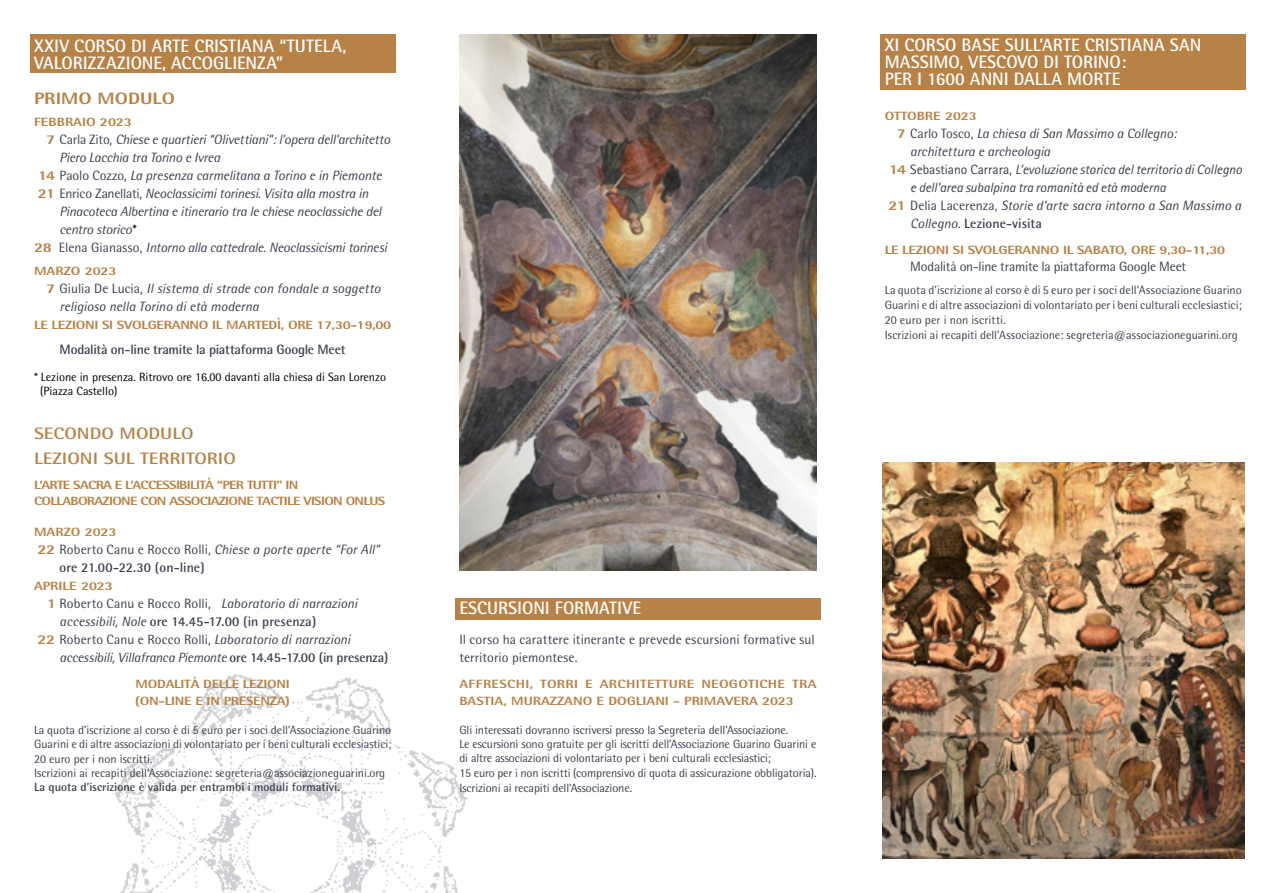
<style>
.page{position:relative;width:1276px;height:893px;background:#fff}
.page>*{position:absolute;margin:0;border:0;box-sizing:border-box;transform-origin:0 0}
.titolo_principale{font:700 18px/17.2px "Rotis Semi Sans";color:#fff}
.titolo_corso{font:700 18px/17.2px "Rotis Semi Sans";color:#fff}
.mese{font:700 16.5px "Rotis Semi Sans";color:#b88246;scale:1.2 1}
.mese-2{font:800 16.5px "Rotis Semi Sans";color:#b88246;scale:1.2 1}
.temi{font:italic 13.5px/18px "Rotis Semi Sans";letter-spacing:-.01em;color:#3a414e}
.temi-2{font:13.5px/18px "Rotis Semi Sans";color:#3a414e}
.temi-3{font:italic 13.5px/18px "Rotis Sans Serif";letter-spacing:-.005em;color:#3a414e}
.temi-4{font:700 13.5px "Rotis Semi Sans";letter-spacing:-.015em;color:#3a414e}
.note{font:12px/14.4px "Rotis Semi Sans";letter-spacing:-.01em;color:#3a414e;text-align:justify}
.temi_senza_rientro{font:12px/15px "Rotis Semi Sans";color:#3a414e;text-align:justify}
.temi-5{font:800 12px "Rotis Semi Sans";letter-spacing:-.02em;color:#b88246;scale:1.2 1}
.mese-3{font:800 12px/16.5px "Rotis Semi Sans";letter-spacing:-.05em;color:#b88246;scale:1.2 1}
.titolo_principale-2{font:800 12px/17.2px "Rotis Semi Sans";letter-spacing:.005em;color:#b88246;scale:1.2 1}
.note-2{font:12px/14.4px "Rotis Semi Sans";color:#000}
.titolo_principale-3{font:12px "Rotis Semi Sans";letter-spacing:-.01em;color:#3a414e}
.note-3{font:700 12px "Rotis Semi Sans";color:#3a414e}
.mese-4{font:800 12px "Rotis Semi Sans";letter-spacing:-.02em;color:#b88246;scale:1.2 1}
.mese-5{font:800 12px "Rotis Semi Sans";color:#b88246;scale:1.2 1}
.titolo_corso-2{font:800 12px "Rotis Semi Sans";color:#b88246;scale:1.2 1}
.temi-6{font:800 12px "Rotis Semi Sans";color:#b88246;scale:1.2 1}
.s1{font-weight:800;font-style:normal;color:#b88246}
.s2{font-style:normal}
.s3{color:#000}
.s4{font-weight:700;font-style:normal}
.s5{font-family:"Rotis Semi Sans";font-weight:800;font-style:normal;color:#b88246}
</style>
<div class="page">
<div style="left:880px;top:34px;width:366px;height:56px;background:#b88246"></div>
<img style="left:114px;top:673px;width:353px;height:220px">
<div style="left:30px;top:34px;width:365px;height:39px;background:#b88246"></div>
<div style="left:455px;top:598px;width:366px;height:22px;background:#b88246"></div>
<img style="left:459px;top:34px;width:357px;height:536px">
<img style="left:882px;top:463px;width:362px;height:396px">
<p class="titolo_principale" style="left:34px;top:37px;width:314px">XXIV CORSO DI ARTE CRISTIANA “TUTELA,<br>VALORIZZAZIONE, ACCOGLIENZA”</p>
<p class="mese-2" style="left:34px;top:88px;width:119px">PRIMO MODULO</p>
<p class="mese-5" style="left:34px;top:115px;width:83px">FEBBRAIO 2023</p>
<p class="temi" style="left:60px;top:131px;width:332px;text-indent:-13px"><span class="s1">7</span> <span class="s2">Carla Zito,</span> Chiese e quartieri “Olivettiani”: l’opera dell’architetto<br>Piero Lacchia tra Torino e Ivrea</p>
<p class="temi" style="left:38px;top:167px;width:345px"><span class="s1">14</span> <span class="s2">Paolo Cozzo,</span> La presenza carmelitana a Torino e in Piemonte</p>
<p class="temi" style="left:60px;top:185px;width:323px;text-indent:-22px"><span class="s1">21</span> <span class="s2">Enrico Zanellati,</span> Neoclassicimi torinesi. Visita alla mostra in<br>Pinacoteca Albertina e itinerario tra le chiese neoclassiche del centro storico<span class="s3">*</span></p>
<p class="temi" style="left:34px;top:239px;width:354px"><span class="s1">28</span> <span class="s2">Elena Gianasso,</span> Intorno alla cattedrale. Neoclassicismi torinesi</p>
<p class="mese-5" style="left:34px;top:263px;width:70px">MARZO 2023</p>
<p class="temi" style="left:60px;top:279px;width:322px;text-indent:-13px"><span class="s1">7</span> <span class="s2">Giulia De Lucia,</span> Il sistema di strade con fondale a soggetto religioso nella Torino di età moderna</p>
<p class="temi-5" style="left:34px;top:317px;width:299px">LE LEZIONI SI SVOLGERANNO IL MARTEDÌ, ORE 17,30-19,00</p>
<p class="temi-4" style="left:60px;top:341px;width:287px">Modalità on-line tramite la piattaforma Google Meet</p>
<p class="note-2" style="left:40px;top:369px;width:347px;text-indent:-6px">* Lezione in presenza. Ritrovo ore 16.00 davanti alla chiesa di San Lorenzo (Piazza Castello)</p>
<p class="mese" style="left:34px;top:423px;width:135px">SECONDO MODULO</p>
<p class="mese" style="left:34px;top:448px;width:170px">LEZIONI SUL TERRITORIO</p>
<p class="mese-3" style="left:34px;top:476px;width:294px">L’ARTE SACRA E L’ACCESSIBILITÀ “PER TUTTI” IN<br>COLLABORAZIONE CON ASSOCIAZIONE TACTILE VISION ONLUS</p>
<p class="mese-5" style="left:34px;top:524px;width:70px">MARZO 2023</p>
<p class="temi" style="left:60px;top:540px;width:321px;text-indent:-22px"><span class="s1">22</span> <span class="s2">Roberto Canu e Rocco Rolli,</span> Chiese a porte aperte “For All” <span class="s4">ore 21.00-22.30 (on-line)</span></p>
<p class="temi-6" style="left:34px;top:578px;width:67px">APRILE 2023</p>
<p class="temi" style="left:60px;top:594px;width:299px;text-indent:-12px"><span class="s1">1</span> <span class="s2">Roberto Canu e Rocco Rolli,</span> Laboratorio di narrazioni accessibili, Nole <span class="s4">ore 14.45-17.00 (in presenza)</span></p>
<p class="temi" style="left:60px;top:630px;width:330px;text-indent:-22px"><span class="s1">22</span> <span class="s2">Roberto Canu e Rocco Rolli,</span> Laboratorio di narrazioni accessibili, Villafranca Piemonte <span class="s4">ore 14.45-17.00 (in presenza)</span></p>
<p class="temi-5" style="left:136px;top:676px;width:130px">MODALITÀ DELLE LEZIONI</p>
<p class="temi-5" style="left:135px;top:693px;width:130px">(ON-LINE E IN PRESENZA)</p>
<p class="note" style="left:34px;top:722px;width:359px">La quota d’iscrizione al corso è di 5 euro per i soci dell’Associazione Guarino Guarini e di altre associazioni di volontariato per i beni culturali ecclesiastici; 20 euro per i non iscritti.</p>
<p class="note" style="left:34px;top:766px;width:353px">Iscrizioni ai recapiti dell’Associazione: segreteria@associazioneguarini.org</p>
<p class="note-3" style="left:34px;top:780px;width:307px">La quota d’iscrizione è valida per entrambi i moduli formativi.</p>
<p class="titolo_corso" style="left:884px;top:36px;width:318px">XI CORSO BASE SULL’ARTE CRISTIANA SAN<br>MASSIMO, VESCOVO DI TORINO:</p>
<p class="titolo_corso" style="left:884px;top:70px;width:237px">PER I 1600 ANNI DALLA MORTE</p>
<p class="titolo_corso-2" style="left:884px;top:109px;width:78px">OTTOBRE 2023</p>
<p class="temi" style="left:910px;top:125px;width:268px;text-indent:-13px"><span class="s1">7</span> <span class="s2">Carlo Tosco,</span> La chiesa di San Massimo a Collegno: architettura e archeologia</p>
<p class="temi-3" style="left:910px;top:161px;width:333px;text-indent:-21px"><span class="s5">14</span> <span class="s2">Sebastiano Carrara,</span> L’evoluzione storica del territorio di Collegno e dell’area subalpina tra romanità ed età moderna</p>
<p class="temi" style="left:910px;top:197px;width:333px;text-indent:-22px"><span class="s1">21</span> <span class="s2">Delia Lacerenza,</span> Storie d’arte sacra intorno a San Massimo a<br>Collegno. <span class="s4">Lezione-visita</span></p>
<p class="mese-4" style="left:884px;top:242px;width:285px">LE LEZIONI SI SVOLGERANNO IL SABATO, ORE 9,30-11,30</p>
<p class="temi-2" style="left:910px;top:258px;width:277px">Modalità on-line tramite la piattaforma Google Meet</p>
<p class="temi_senza_rientro" style="left:884px;top:282px;width:359px">La quota d’iscrizione al corso è di 5 euro per i soci dell’Associazione Guarino Guarini e di altre associazioni di volontariato per i beni culturali ecclesiastici; 20 euro per i non iscritti.</p>
<p class="temi_senza_rientro" style="left:884px;top:327px;width:355px">Iscrizioni ai recapiti dell’Associazione: segreteria@associazioneguarini.org</p>
<p class="titolo_principale" style="left:459px;top:599px;width:183px">ESCURSIONI FORMATIVE</p>
<p class="temi-2" style="left:459px;top:630px;width:357px">Il corso ha carattere itinerante e prevede escursioni formative sul territorio piemontese.</p>
<p class="titolo_principale-2" style="left:459px;top:675px;width:299px">AFFRESCHI, TORRI E ARCHITETTURE NEOGOTICHE TRA<br>BASTIA, MURAZZANO E DOGLIANI - PRIMAVERA 2023</p>
<p class="titolo_principale-3" style="left:459px;top:722px;width:330px">Gli interessati dovranno iscriversi presso la Segreteria dell’Associazione.</p>
<p class="note" style="left:459px;top:737px;width:359px">Le escursioni sono gratuite per gli iscritti dell’Associazione Guarino Guarini e di altre associazioni di volontariato per i beni culturali ecclesiastici;</p>
<p class="note" style="left:459px;top:765px;width:359px">15 euro per i non iscritti (comprensivo di quota di assicurazione obbligatoria).</p>
<p class="note" style="left:459px;top:780px;width:174px">Iscrizioni ai recapiti dell’Associazione.</p>
</div>
